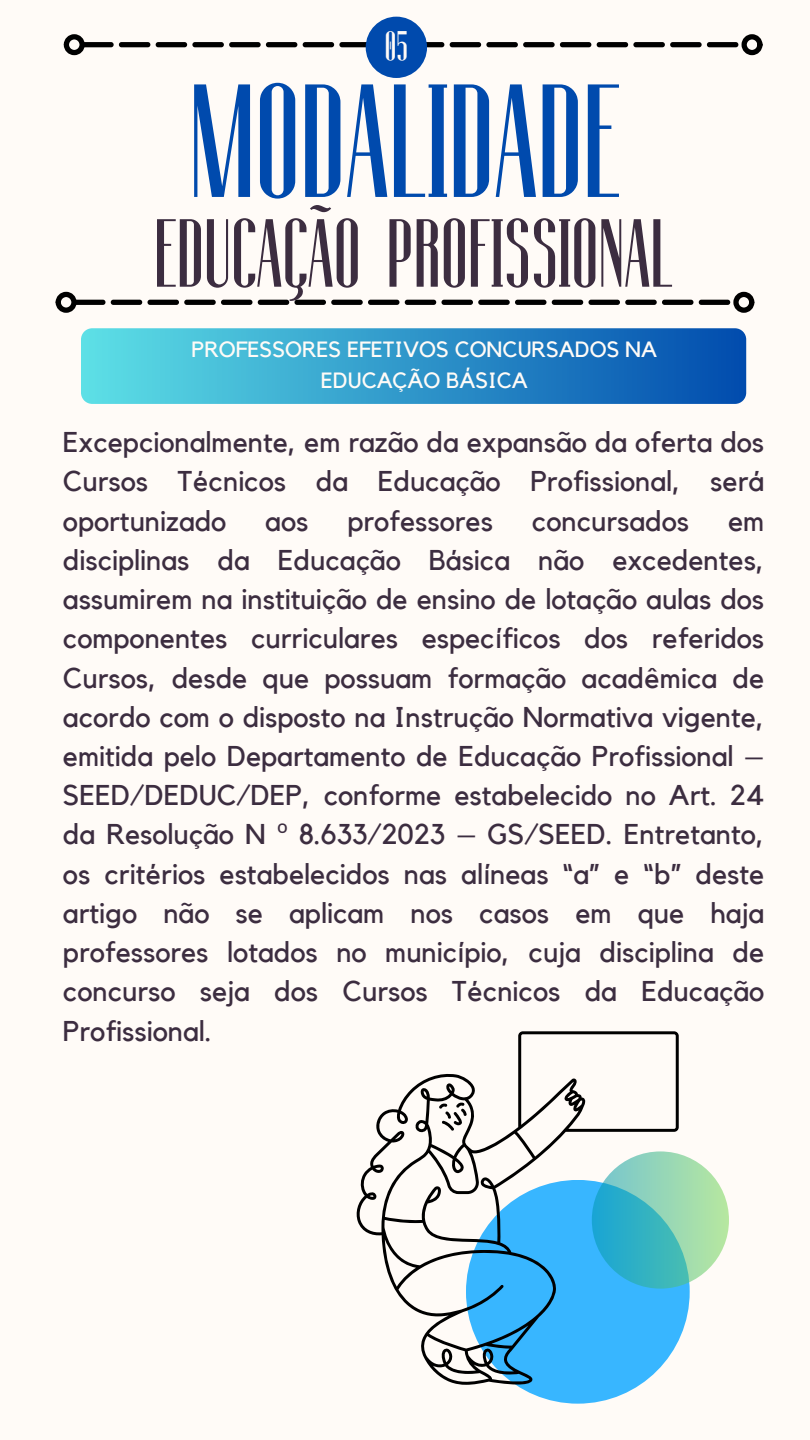
<style>
.page{position:relative;width:810px;height:1440px;background:#fffbf7}
.page>*{position:absolute;margin:0;border:0;box-sizing:border-box;transform-origin:0 0}
.t1{font:165px "Fontuna";color:#004aad}
.t2{font:99px "Fontuna";color:#3c2d40}
.t3{font:42.1px "Fontuna";color:#fffbf7}
.t4{font:28.5px/39.2px "Kollektif";color:#3c2d40;text-align:justify}
.t5{font:22px/30.8px "Kollektif";color:#fffbf7;text-align:center}
.s1{font-family:"Noto Sans"}
</style>
<div class="page">
<svg style="left:85px;top:42px;width:653px;height:5px;background:#2b2a29"></svg>
<div style="left:64px;top:34px;width:21px;height:21px;border:5px solid #000;border-radius:50%"></div>
<div style="left:742px;top:34px;width:21px;height:21px;border:5px solid #000;border-radius:50%"></div>
<div style="left:466px;top:1180px;width:224px;height:224px;background:#38b6ff;border-radius:50%"></div>
<svg style="left:77px;top:300px;width:653px;height:5px;background:#2c2b2b"></svg>
<div style="left:56px;top:292px;width:21px;height:21px;border:5px solid #000;border-radius:50%"></div>
<div style="left:733px;top:292px;width:21px;height:21px;border:5px solid #000;border-radius:50%"></div>
<svg style="left:592px;top:1151px;width:137px;height:138px;background:#a4deaa"></svg>
<div style="left:366px;top:17px;width:61px;height:61px;background:#004aad;border-radius:50%"></div>
<svg style="left:81px;top:328px;width:665px;height:76px;background:#3096ca"></svg>
<svg style="left:356px;top:1031px;width:323px;height:354px"></svg>
<h2 class="t3" style="left:385px;top:24px;width:25px">05</h2>
<p class="t1" style="left:189px;top:57px;width:433px">MODALIDADE</p>
<p class="t2" style="left:154px;top:203px;width:521px">EDUCAÇÃO PROFISSIONAL</p>
<h3 class="t5" style="left:192px;top:335px;width:467px">PROFESSORES EFETIVOS CONCURSADOS NA<br>EDUCAÇÃO BÁSICA</h3>
<h1 class="t4" style="left:63px;top:424px;width:703px">Excepcionalmente, em razão da expansão da oferta dos Cursos Técnicos da Educação Profissional, será oportunizado</h1>
<h1 class="t4" style="left:265px;top:502px;width:45px">aos</h1>
<h1 class="t4" style="left:347px;top:502px;width:147px">professores</h1>
<h1 class="t4" style="left:532px;top:502px;width:159px">concursados</h1>
<h1 class="t4" style="left:63px;top:502px;width:703px;text-indent:665px">em disciplinas da Educação Básica não excedentes, assumirem na instituição de ensino de lotação aulas dos componentes curriculares específicos dos referidos Cursos, desde que possuam formação acadêmica de acordo com o disposto na Instrução Normativa vigente, emitida pelo Departamento de Educação Profissional – SEED/DEDUC/DEP, conforme estabelecido no Art. 24 da Resolução N <span class="s1">º</span> 8.633/2023 – GS/SEED. Entretanto, os critérios estabelecidos nas alíneas “a” e “b” deste artigo não se aplicam nos casos em que haja professores lotados no município, cuja disciplina de concurso seja dos Cursos Técnicos da Educação Profissional.</h1>
</div>
